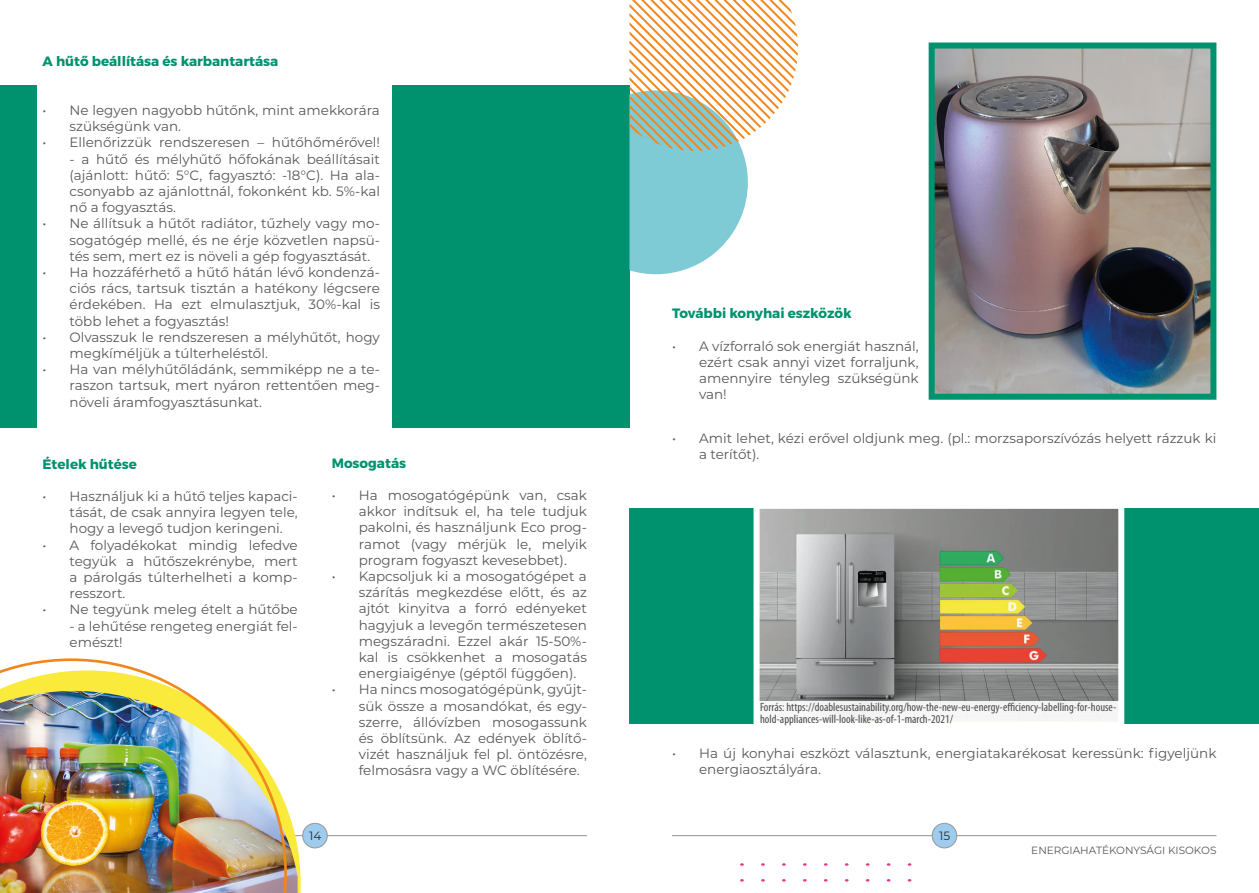
<style>
.page{position:relative;width:1259px;height:893px;background:#fff}
.page>*{position:absolute;margin:0;border:0;box-sizing:border-box;transform-origin:0 0}
.t1{font:13.5px/16.2px "Montserrat";color:#575756;text-align:justify}
.t2{font:700 13.5px "Montserrat";color:#00926f}
.t3{font:condensed 12px/12px "Myriad Pro";color:#4b4b4a}
.t4{font:12px "Montserrat";color:#262a32}
.t5{font:10.5px "Montserrat";color:#575756}
</style>
<div class="page">
<hr style="left:43px;top:835px;width:544px;height:1px;background:#9d9d9d">
<div style="left:303px;top:823px;width:24px;height:25px;background:#9dccef;border-radius:50%"></div>
<div style="left:302px;top:823px;width:26px;height:25px;border:1px solid #9d9d9d;border-radius:50%"></div>
<div style="left:629px;top:508px;width:630px;height:216px;background:#00926f"></div>
<div style="left:0;top:85px;width:629px;height:342px;background:#00926f"></div>
<hr style="left:672px;top:835px;width:544px;height:1px;background:#9d9d9d">
<div style="left:932px;top:823px;width:24px;height:25px;background:#9dccef;border-radius:50%"></div>
<div style="left:931px;top:823px;width:26px;height:25px;border:1px solid #9d9d9d;border-radius:50%"></div>
<div style="left:37px;top:80px;width:355px;height:353px;background:#fff"></div>
<img style="left:288px;top:811px;width:10px;height:82px">
<img style="left:0;top:658px;width:288px;height:235px">
<img style="left:928px;top:42px;width:289px;height:358px">
<svg style="left:753px;top:508px;width:372px;height:216px;background:#97968b"></svg>
<svg style="left:629px;top:0;width:169px;height:274px"></svg>
<svg style="left:740px;top:863px;width:171px;height:19px"></svg>
<div style="left:759px;top:701px;width:361px;height:21px;background:#f5f5f5"></div>
<p class="t2" style="left:43px;top:53px;width:237px">A hűtő beállítása és karbantartása</p>
<p class="t1" style="left:70px;top:102px;width:312px;text-indent:-27px">• Ne legyen nagyobb hűtőnk, mint amekkorára szükségünk van.</p>
<p class="t1" style="left:43px;top:134px;width:339px">• Ellenőrizzük rendszeresen – hűtőhőmérővel!</p>
<p class="t1" style="left:70px;top:150px;width:312px">- a hűtő és mélyhűtő hőfokának beállításait (ajánlott: hűtő: 5°C, fagyasztó: -18°C). Ha ala&shy;csonyabb az ajánlottnál, fokonként kb. 5%-kal nő a fogyasztás.</p>
<p class="t1" style="left:70px;top:215px;width:312px;text-indent:-27px">• Ne állítsuk a hűtőt radiátor, tűzhely vagy mo&shy;sogatógép mellé, és ne érje közvetlen napsü&shy;tés sem, mert ez is növeli a gép fogyasztását.</p>
<p class="t1" style="left:70px;top:264px;width:312px;text-indent:-27px">• Ha hozzáférhető a hűtő hátán lévő kondenzá&shy;ciós rács, tartsuk tisztán a hatékony légcsere érdekében. Ha ezt elmulasztjuk, 30%-kal is több lehet a fogyasztás!</p>
<p class="t1" style="left:70px;top:328px;width:312px;text-indent:-27px">• Olvasszuk le rendszeresen a mélyhűtőt, hogy megkíméljük a túlterheléstől.</p>
<p class="t1" style="left:70px;top:361px;width:312px;text-indent:-27px">• Ha van mélyhűtőládánk, semmiképp ne a te&shy;raszon tartsuk, mert nyáron rettentően meg&shy;növeli áramfogyasztásunkat.</p>
<p class="t2" style="left:43px;top:455px;width:96px">Ételek hűtése</p>
<p class="t1" style="left:70px;top:488px;width:230px;text-indent:-27px">• Használjuk ki a hűtő teljes kapaci&shy;tását, de csak annyira legyen tele, hogy a levegő tudjon keringeni.</p>
<p class="t1" style="left:70px;top:536px;width:230px;text-indent:-27px">• A folyadékokat mindig lefedve tegyük a hűtőszekrénybe, mert a párolgás túlterhelheti a komp&shy;resszort.</p>
<p class="t1" style="left:43px;top:601px;width:257px">• Ne tegyünk meleg ételt a hűtőbe</p>
<p class="t1" style="left:70px;top:617px;width:230px">- a lehűtése rengeteg energiát fel&shy;emészt!</p>
<p class="t2" style="left:332px;top:454px;width:76px">Mosogatás</p>
<p class="t1" style="left:359px;top:487px;width:230px;text-indent:-27px">• Ha mosogatógépünk van, csak akkor indítsuk el, ha tele tudjuk pakolni, és használjunk Eco prog&shy;ramot (vagy mérjük le, melyik program fogyaszt kevesebbet).</p>
<p class="t1" style="left:359px;top:568px;width:230px;text-indent:-27px">• Kapcsoljuk ki a mosogatógépet a szárítás megkezdése előtt, és az ajtót kinyitva a forró edényeket hagyjuk a levegőn természetesen megszáradni. Ezzel akár 15-50%- kal is csökkenhet a mosogatás energiaigénye (géptől függően).</p>
<p class="t1" style="left:359px;top:681px;width:230px;text-indent:-27px">• Ha nincs mosogatógépünk, gyűjt&shy;sük össze a mosandókat, és egy&shy;szerre, állóvízben mosogassunk és öblítsünk. Az edények öblítő&shy;vizét használjuk fel pl. öntözésre, felmosásra vagy a WC öblítésére.</p>
<p class="t4" style="left:309px;top:828px;width:14px">14</p>
<p class="t2" style="left:672px;top:305px;width:181px">További konyhai eszközök</p>
<p class="t1" style="left:699px;top:337px;width:221px;text-indent:-27px">• A vízforraló sok energiát használ, ezért csak annyi vizet forraljunk, amennyire tényleg szükségünk van!</p>
<p class="t1" style="left:699px;top:429px;width:519px;text-indent:-27px">• Amit lehet, kézi erővel oldjunk meg. (pl.: morzsaporszívózás helyett rázzuk ki a terítőt).</p>
<p class="t3" style="left:760px;top:701px;width:358px">Forrás: https://doablesustainability.org/how-the-new-eu-energy-efficiency-labelling-for-house&shy;hold-appliances-will-look-like-as-of-1-march-2021/</p>
<p class="t1" style="left:699px;top:744px;width:519px;text-indent:-27px">• Ha új konyhai eszközt választunk, energiatakarékosat keressünk: figyeljünk energiaosztályára.</p>
<p class="t4" style="left:939px;top:828px;width:13px">15</p>
<p class="t5" style="left:1031px;top:843px;width:187px">ENERGIAHATÉKONYSÁGI KISOKOS</p>
</div>
